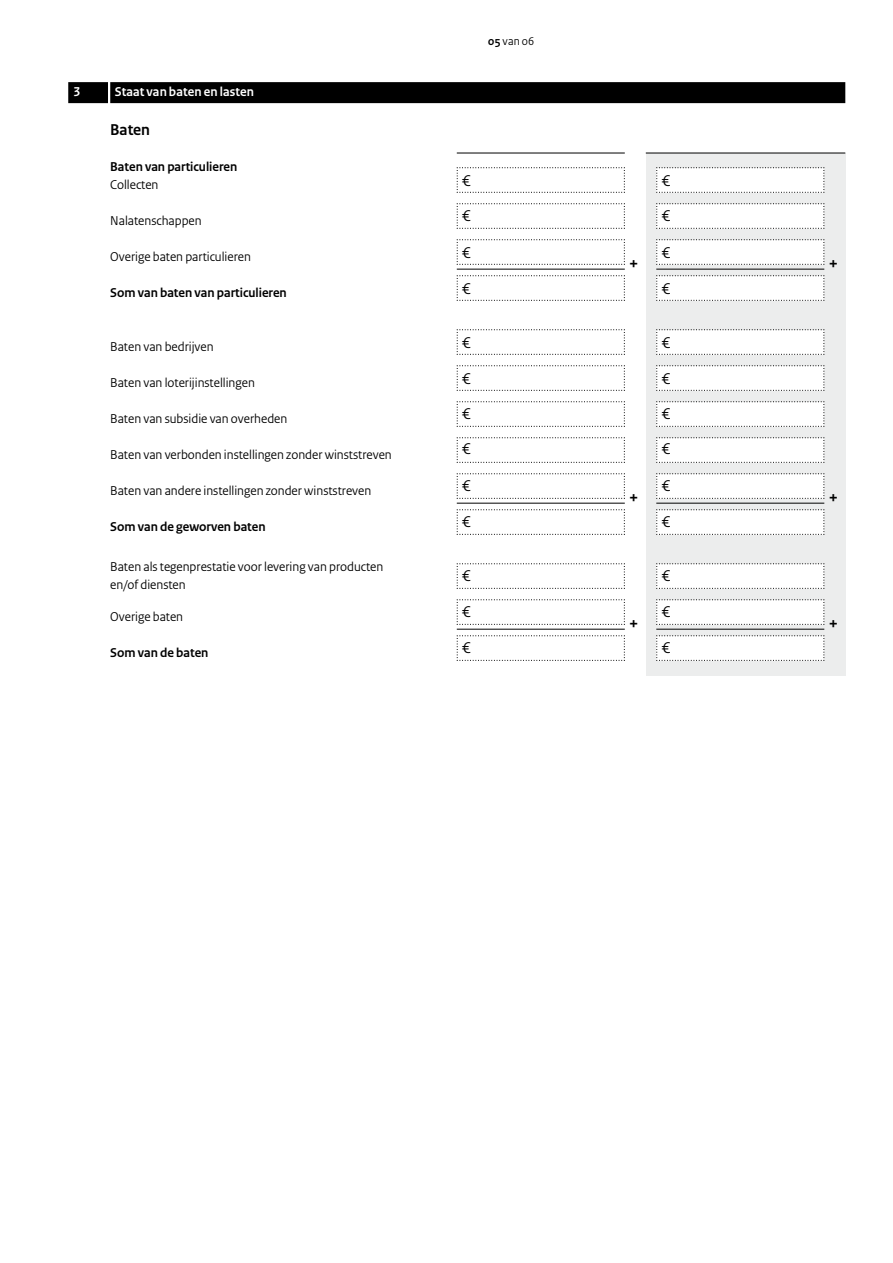
<style>
.page{position:relative;width:893px;height:1263px;background:#fff}
.page>*{position:absolute;margin:0;border:0;box-sizing:border-box;transform-origin:0 0}
.t1{font:700 18px "Rijksoverheid Sans Heading";color:#000}
.Veld{font:16.5px "Rijksoverheid Sans Heading";color:#000}
.Tussenkop{font:700 16.5px "Rijksoverheid Sans Heading";color:#000}
.Vraag{font:13.5px/18px "Rijksoverheid Sans Heading";color:#000}
.Vraag-2{font:700 13.5px "Rijksoverheid Sans Heading";color:#000}
.KOP_D_Nummer{font:700 13.5px "Rijksoverheid Sans Heading";letter-spacing:.01em;color:#fff}
.t2{font:12px "Rijksoverheid Sans Heading";color:#000}
.s1{font-weight:700}
</style>
<div class="page">
<div style="left:646px;top:153px;width:199px;height:522px;background:#eceded"></div>
<svg style="left:456px;top:167px;width:169px;height:26px"></svg>
<svg style="left:456px;top:203px;width:169px;height:26px"></svg>
<svg style="left:456px;top:239px;width:169px;height:26px"></svg>
<svg style="left:456px;top:275px;width:169px;height:26px"></svg>
<svg style="left:456px;top:329px;width:169px;height:26px"></svg>
<svg style="left:456px;top:365px;width:169px;height:26px"></svg>
<svg style="left:456px;top:401px;width:169px;height:26px"></svg>
<svg style="left:456px;top:437px;width:169px;height:26px"></svg>
<svg style="left:456px;top:473px;width:169px;height:26px"></svg>
<svg style="left:456px;top:509px;width:169px;height:26px"></svg>
<svg style="left:456px;top:563px;width:169px;height:26px"></svg>
<svg style="left:456px;top:599px;width:169px;height:26px"></svg>
<svg style="left:456px;top:635px;width:169px;height:26px"></svg>
<svg style="left:656px;top:167px;width:169px;height:26px;background:#f6f6f6"></svg>
<svg style="left:656px;top:203px;width:169px;height:26px;background:#f6f6f6"></svg>
<svg style="left:656px;top:239px;width:169px;height:26px;background:#f6f6f6"></svg>
<svg style="left:656px;top:275px;width:169px;height:26px;background:#f6f6f6"></svg>
<svg style="left:656px;top:329px;width:169px;height:26px;background:#f6f6f6"></svg>
<svg style="left:656px;top:365px;width:169px;height:26px;background:#f6f6f6"></svg>
<svg style="left:656px;top:401px;width:169px;height:26px;background:#f6f6f6"></svg>
<svg style="left:656px;top:437px;width:169px;height:26px;background:#f6f6f6"></svg>
<svg style="left:656px;top:473px;width:169px;height:26px;background:#f6f6f6"></svg>
<svg style="left:656px;top:509px;width:169px;height:26px;background:#f6f6f6"></svg>
<svg style="left:656px;top:563px;width:169px;height:26px;background:#f6f6f6"></svg>
<svg style="left:656px;top:599px;width:169px;height:26px;background:#f6f6f6"></svg>
<svg style="left:656px;top:635px;width:169px;height:26px;background:#f6f6f6"></svg>
<div style="left:110px;top:82px;width:735px;height:21px;background:#000"></div>
<div style="left:68px;top:82px;width:40px;height:21px;background:#000"></div>
<hr style="left:457px;top:503px;width:168px;height:1px;background:#000">
<hr style="left:457px;top:629px;width:168px;height:1px;background:#000">
<hr style="left:457px;top:269px;width:168px;height:1px;background:#000">
<hr style="left:656px;top:503px;width:168px;height:1px;background:#000">
<hr style="left:656px;top:629px;width:168px;height:1px;background:#000">
<hr style="left:656px;top:269px;width:168px;height:1px;background:#000">
<hr style="left:457px;top:153px;width:168px;height:1px;background:#000">
<hr style="left:646px;top:153px;width:199px;height:1px;background:#000">
<h2 class="KOP_D_Nummer" style="left:74px;top:84px;width:8px">3</h2>
<h2 class="KOP_D_Nummer" style="left:115px;top:84px;width:141px">Staat van baten en lasten</h2>
<h3 class="Tussenkop" style="left:110px;top:120px;width:41px">Baten</h3>
<p class="Vraag-2" style="left:110px;top:159px;width:129px">Baten van particulieren</p>
<p class="Vraag" style="left:110px;top:176px;width:50px">Collecten</p>
<p class="Vraag" style="left:110px;top:212px;width:93px">Nalatenschappen</p>
<p class="Vraag" style="left:110px;top:248px;width:142px">Overige baten particulieren</p>
<p class="Vraag-2" style="left:110px;top:285px;width:178px">Som van baten van particulieren</p>
<p class="Vraag" style="left:110px;top:338px;width:105px">Baten van bedrijven</p>
<p class="Vraag" style="left:110px;top:374px;width:146px">Baten van loterijinstellingen</p>
<p class="Vraag" style="left:110px;top:410px;width:179px">Baten van subsidie van overheden</p>
<p class="Vraag" style="left:110px;top:446px;width:283px">Baten van verbonden instellingen zonder winststreven</p>
<p class="Vraag" style="left:110px;top:482px;width:263px">Baten van andere instellingen zonder winststreven</p>
<p class="Vraag-2" style="left:110px;top:519px;width:157px">Som van de geworven baten</p>
<p class="Vraag" style="left:110px;top:558px;width:275px">Baten als tegenprestatie voor levering van producten en/of diensten</p>
<p class="Vraag" style="left:110px;top:608px;width:74px">Overige baten</p>
<p class="Vraag-2" style="left:110px;top:645px;width:100px">Som van de baten</p>
<p class="t2" style="left:488px;top:34px;width:48px"><span class="s1">05</span> van 06</p>
<p class="Veld" style="left:462px;top:171px;width:10px">€</p>
<p class="Veld" style="left:662px;top:171px;width:10px">€</p>
<p class="Veld" style="left:462px;top:206px;width:10px">€</p>
<p class="Veld" style="left:662px;top:206px;width:10px">€</p>
<p class="Veld" style="left:462px;top:243px;width:10px">€</p>
<p class="Veld" style="left:462px;top:279px;width:10px">€</p>
<p class="Veld" style="left:462px;top:333px;width:10px">€</p>
<h1 class="t1" style="left:629px;top:253px;width:11px">+</h1>
<p class="Veld" style="left:662px;top:243px;width:10px">€</p>
<p class="Veld" style="left:662px;top:279px;width:10px">€</p>
<p class="Veld" style="left:662px;top:333px;width:10px">€</p>
<p class="Veld" style="left:462px;top:369px;width:10px">€</p>
<p class="Veld" style="left:662px;top:369px;width:10px">€</p>
<p class="Veld" style="left:462px;top:404px;width:10px">€</p>
<p class="Veld" style="left:662px;top:404px;width:10px">€</p>
<p class="Veld" style="left:462px;top:439px;width:10px">€</p>
<p class="Veld" style="left:662px;top:439px;width:10px">€</p>
<p class="Veld" style="left:462px;top:476px;width:10px">€</p>
<p class="Veld" style="left:462px;top:512px;width:10px">€</p>
<p class="Veld" style="left:462px;top:566px;width:10px">€</p>
<p class="Veld" style="left:462px;top:602px;width:10px">€</p>
<p class="Veld" style="left:462px;top:638px;width:10px">€</p>
<h1 class="t1" style="left:629px;top:487px;width:11px">+</h1>
<h1 class="t1" style="left:629px;top:613px;width:11px">+</h1>
<p class="Veld" style="left:662px;top:476px;width:10px">€</p>
<p class="Veld" style="left:662px;top:512px;width:10px">€</p>
<p class="Veld" style="left:662px;top:566px;width:10px">€</p>
<p class="Veld" style="left:662px;top:602px;width:10px">€</p>
<p class="Veld" style="left:662px;top:638px;width:10px">€</p>
<h1 class="t1" style="left:829px;top:253px;width:11px">+</h1>
<h1 class="t1" style="left:829px;top:487px;width:11px">+</h1>
<h1 class="t1" style="left:829px;top:613px;width:11px">+</h1>
</div>
